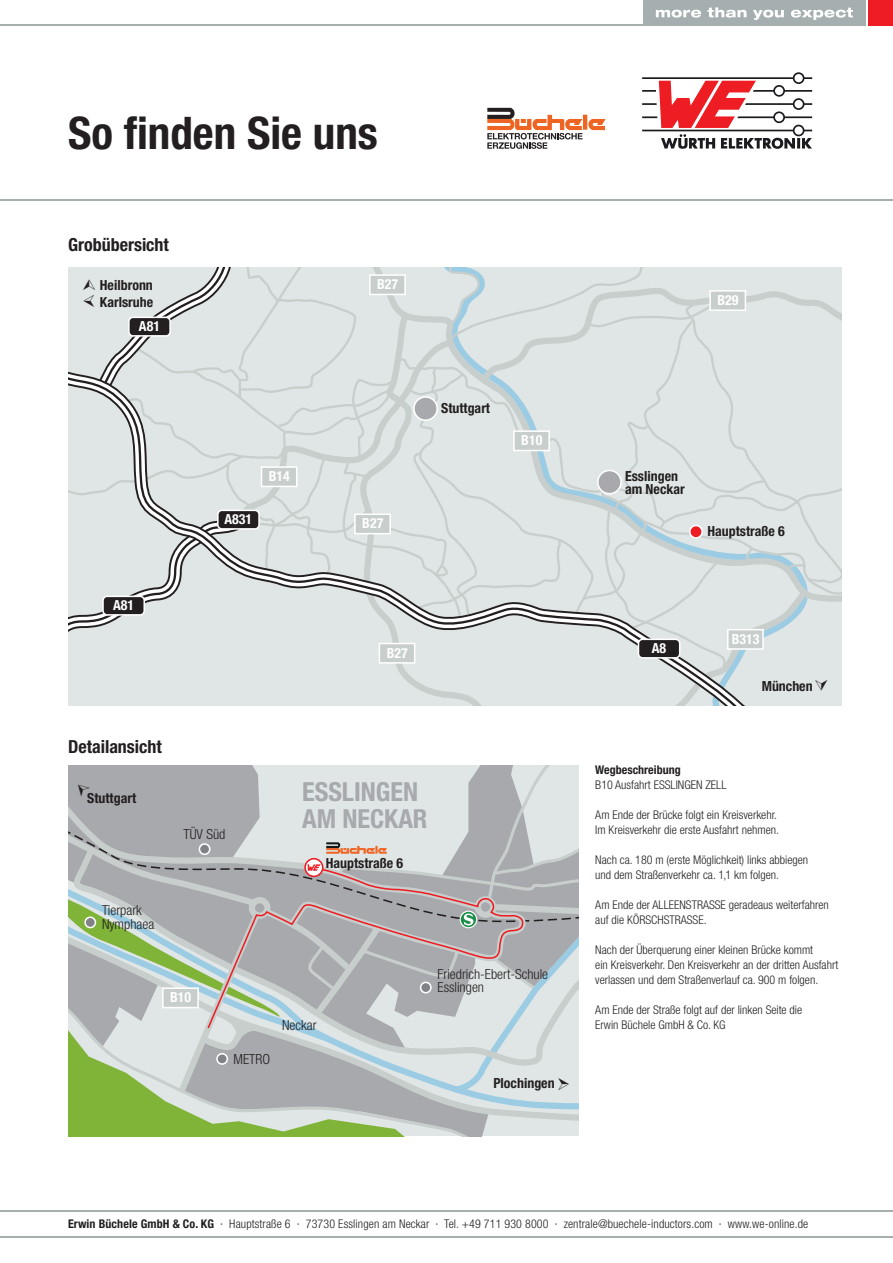
<style>
.page{position:relative;width:893px;height:1263px;background:#fff}
.page>*{position:absolute;margin:0;border:0;box-sizing:border-box;transform-origin:0 0}
.t1{font:700 condensed 45px "Helvetica Neue LT Pro";color:#231f20}
.t2{font:700 condensed 26.25px/26.2px "Helvetica Neue LT Pro";color:#a8a9ad}
.t3{font:700 condensed 18px "Helvetica Neue LT Pro";color:#231f20}
.t4{font:700 condensed 13.95px/13.2px "Helvetica Neue LT Pro";color:#231f20}
.t5{font:300 condensed 13.95px/13.6px "Helvetica Neue LT Pro";color:#231f20}
.t6{font:700 condensed 13.95px "Helvetica Neue LT Pro";color:#fff}
.t7{font:300 condensed 12px/15px "Helvetica Neue LT Pro";color:#231f20}
.t8{font:700 condensed 12px "Helvetica Neue LT Pro";color:#231f20}
.s1{font-weight:700}
</style>
<div class="page">
<div style="left:867px;top:0;width:26px;height:26px;background:#ee1d23"></div>
<div style="left:643px;top:0;width:222px;height:26px;background:#a5afaf"></div>
<svg style="left:656px;top:7px;width:197px;height:13px"></svg>
<hr style="left:0;top:24px;width:863px;height:2px;background:#a5afaf">
<hr style="left:0;top:200px;width:893px;height:1px;background:#a5afaf">
<svg style="left:642px;top:72px;width:170px;height:77px"></svg>
<hr style="left:0;top:1211px;width:893px;height:1px;background:#a5afaf">
<hr style="left:0;top:1236px;width:893px;height:1px;background:#a5afaf">
<svg style="left:487px;top:108px;width:119px;height:41px"></svg>
<svg style="left:68px;top:268px;width:774px;height:438px;background:#d8dedd"></svg>
<svg style="left:68px;top:765px;width:510px;height:371px;background:#bac1bb"></svg>
<h1 class="t1" style="left:68px;top:106px;width:311px">So finden Sie uns</h1>
<h3 class="t3" style="left:68px;top:234px;width:102px">Grobübersicht</h3>
<p class="t4" style="left:100px;top:277px;width:55px;line-height:16.6px">Heilbronn<br>Karlsruhe</p>
<p class="t6" style="left:139px;top:318px;width:23px">A81</p>
<p class="t6" style="left:113px;top:597px;width:23px">A81</p>
<p class="t6" style="left:225px;top:511px;width:29px">A831</p>
<p class="t6" style="left:269px;top:468px;width:23px">B14</p>
<p class="t6" style="left:377px;top:276px;width:23px">B27</p>
<p class="t6" style="left:362px;top:515px;width:23px">B27</p>
<p class="t4" style="left:441px;top:402px;width:50px">Stuttgart</p>
<p class="t6" style="left:521px;top:432px;width:23px">B10</p>
<p class="t6" style="left:387px;top:644px;width:23px">B27</p>
<h3 class="t3" style="left:68px;top:735px;width:95px">Detailansicht</h3>
<p class="t4" style="left:87px;top:791px;width:50px">Stuttgart</p>
<p class="t5" style="left:184px;top:827px;width:43px">TÜV Süd</p>
<p class="t5" style="left:102px;top:903px;width:54px">Tierpark<br>Nymphaea</p>
<h2 class="t2" style="left:302px;top:778px;width:127px">ESSLINGEN<br>AM NECKAR</h2>
<p class="t4" style="left:326px;top:856px;width:79px">Hauptstraße 6</p>
<p class="t6" style="left:170px;top:989px;width:23px">B10</p>
<p class="t5" style="left:234px;top:1052px;width:38px">METRO</p>
<p class="t5" style="left:282px;top:1018px;width:36px">Neckar</p>
<p class="t5" style="left:438px;top:967px;width:112px">Friedrich-Ebert-Schule<br>Esslingen</p>
<p class="t4" style="left:493px;top:1076px;width:63px">Plochingen</p>
<p class="t6" style="left:717px;top:292px;width:23px">B29</p>
<p class="t4" style="left:625px;top:469px;width:61px">Esslingen am Neckar</p>
<p class="t4" style="left:707px;top:525px;width:79px">Hauptstraße 6</p>
<p class="t6" style="left:652px;top:640px;width:16px">A8</p>
<p class="t6" style="left:732px;top:630px;width:29px">B313</p>
<p class="t4" style="left:762px;top:679px;width:52px">München</p>
<p class="t8" style="left:595px;top:762px;width:87px">Wegbeschreibung</p>
<p class="t7" style="left:595px;top:777px;width:133px">B10 Ausfahrt ESSLINGEN ZELL</p>
<p class="t7" style="left:595px;top:807px;width:185px">Am Ende der Brücke folgt ein Kreisverkehr.<br>Im Kreisverkehr die erste Ausfahrt nehmen.</p>
<p class="t7" style="left:595px;top:852px;width:214px">Nach ca. 180 m (erste Möglichkeit) links abbiegen und dem Straßenverkehr ca. 1,1 km folgen.</p>
<p class="t7" style="left:595px;top:897px;width:235px">Am Ende der ALLEENSTRASSE geradeaus weiterfahren auf die KÖRSCHSTRASSE.</p>
<p class="t7" style="left:595px;top:942px;width:244px">Nach der Überquerung einer kleinen Brücke kommt<br>ein Kreisverkehr. Den Kreisverkehr an der dritten Ausfahrt verlassen und dem Straßenverlauf ca. 900 m folgen.</p>
<p class="t7" style="left:595px;top:1002px;width:208px">Am Ende der Straße folgt auf der linken Seite die<br>Erwin Büchele GmbH &amp; Co. KG</p>
<p class="t7" style="left:68px;top:1216px;width:742px"><span class="s1">Erwin Büchele GmbH &amp; Co. KG</span> · Hauptstraße 6 · 73730 Esslingen am Neckar · Tel. +49 711 930 8000 · zentrale@buechele-inductors.com · www.we-online.de</p>
</div>
